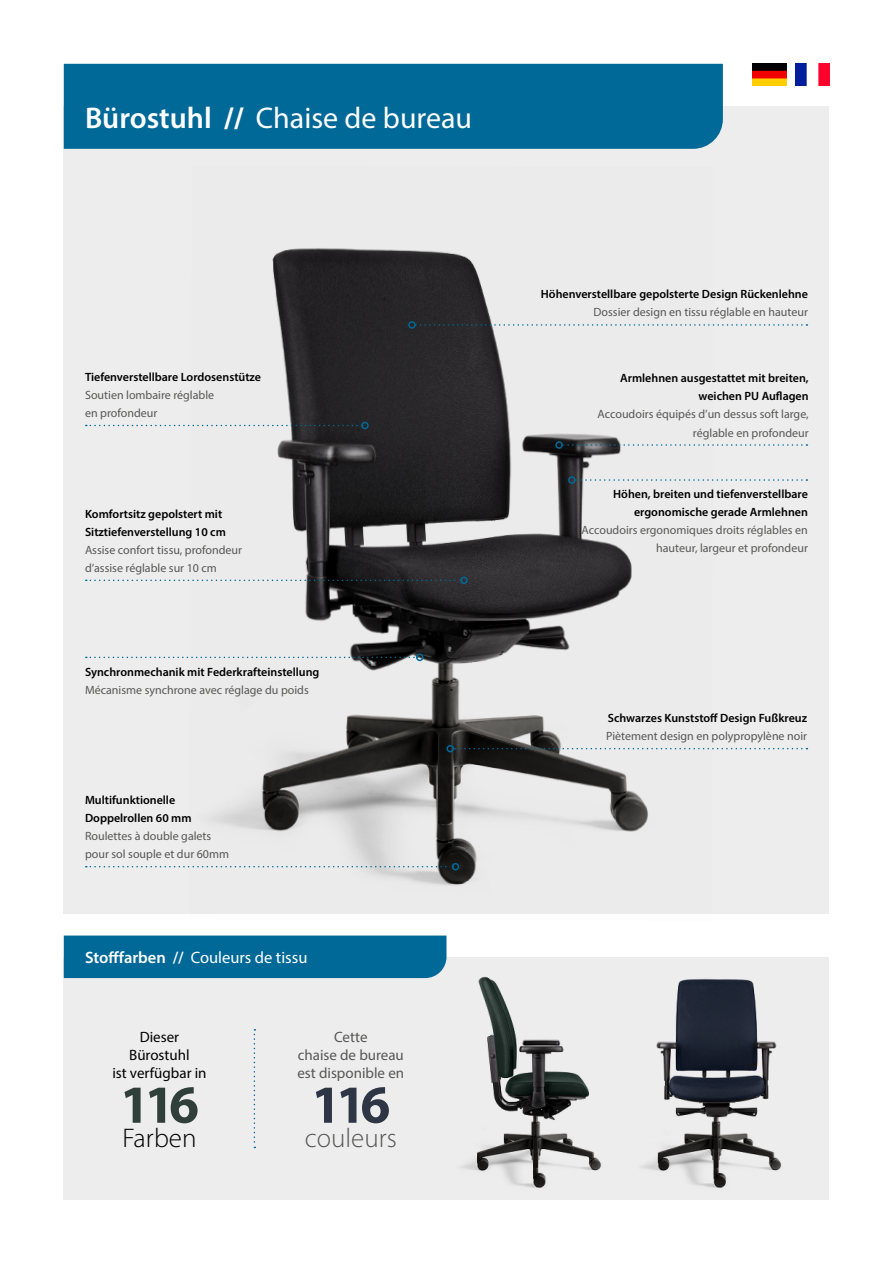
<style>
.page{position:relative;width:893px;height:1263px;background:#fff}
.page>*{position:absolute;margin:0;border:0;box-sizing:border-box;transform-origin:0 0}
.t1{font:700 54px "Myriad Pro";color:#303f3a}
.t2{font:700 54px "Myriad Pro";color:#2e3545}
.t3{font:30px "Myriad Pro";color:#fff}
.t4{font:300 27px "Myriad Pro";color:#575756}
.t5{font:300 27px "Myriad Pro";color:#000}
.t6{font:16.5px "Myriad Pro";color:#fff}
.t7{font:15px/18px "Myriad Pro";color:#575756;text-align:center}
.t8{font:15px/18px "Myriad Pro";color:#000;text-align:center}
.t9{font:12px/18px "Myriad Pro";color:#575756}
.t10{font:600 12px/18px "Myriad Pro";color:#000}
.s1{font-weight:600}
.s2{font-weight:700}
</style>
<div class="page">
<div style="left:64px;top:106px;width:765px;height:808px;background:#ededed"></div>
<img style="left:189px;top:248px;width:525px;height:638px">
<svg style="left:86px;top:657px;width:330px;height:1px"></svg>
<div style="left:416px;top:654px;width:7px;height:7px;border:2px solid #006998;border-radius:50%"></div>
<svg style="left:86px;top:425px;width:275px;height:1px"></svg>
<div style="left:361px;top:422px;width:8px;height:7px;border:2px solid #006998;border-radius:50%"></div>
<svg style="left:86px;top:580px;width:374px;height:1px"></svg>
<div style="left:460px;top:577px;width:8px;height:7px;border:2px solid #006998;border-radius:50%"></div>
<div style="left:64px;top:957px;width:765px;height:242px;background:#ededed"></div>
<img style="left:461px;top:976px;width:140px;height:212px">
<svg style="left:416px;top:324px;width:391px;height:2px"></svg>
<div style="left:408px;top:321px;width:8px;height:8px;border:2px solid #006998;border-radius:50%"></div>
<svg style="left:576px;top:479px;width:231px;height:2px"></svg>
<div style="left:568px;top:476px;width:8px;height:8px;border:2px solid #006998;border-radius:50%"></div>
<svg style="left:563px;top:444px;width:244px;height:2px"></svg>
<div style="left:555px;top:441px;width:8px;height:8px;border:2px solid #006998;border-radius:50%"></div>
<svg style="left:454px;top:748px;width:353px;height:1px"></svg>
<div style="left:446px;top:745px;width:8px;height:7px;border:2px solid #006998;border-radius:50%"></div>
<svg style="left:86px;top:866px;width:366px;height:1px"></svg>
<div style="left:452px;top:863px;width:7px;height:7px;border:2px solid #006998;border-radius:50%"></div>
<img style="left:642px;top:978px;width:140px;height:210px">
<svg style="left:254px;top:1029px;width:1px;height:119px"></svg>
<div style="left:64px;top:64px;width:659px;height:85px;background:#006998"></div>
<img style="left:753px;top:64px;width:34px;height:22px">
<img style="left:795px;top:64px;width:34px;height:22px">
<div style="left:64px;top:935px;width:382px;height:43px;background:#006998"></div>
<h2 class="t3" style="left:85px;top:99px;width:388px"><span class="s1">Bürostuhl</span> <span class="s2">//</span> Chaise de bureau</h2>
<p class="t10" style="left:85px;top:368px;width:178px">Tiefenverstellbare Lordosenstütze</p>
<p class="t9" style="left:85px;top:386px;width:131px">Soutien lombaire réglable en profondeur</p>
<p class="t10" style="left:85px;top:504px;width:142px">Komfortsitz gepolstert mit<br>Sitztiefenverstellung 10 cm</p>
<p class="t9" style="left:85px;top:541px;width:159px">Assise confort tissu, profondeur d’assise réglable sur 10 cm</p>
<p class="t10" style="left:85px;top:662px;width:236px">Synchronmechanik mit Federkrafteinstellung</p>
<p class="t9" style="left:85px;top:680px;width:225px">Mécanisme synchrone avec réglage du poids</p>
<p class="t10" style="left:85px;top:791px;width:108px">Multifunktionelle<br>Doppelrollen 60 mm</p>
<p class="t9" style="left:85px;top:827px;width:146px">Roulettes à double galets pour sol souple et dur 60mm</p>
<h3 class="t6" style="left:85px;top:947px;width:224px"><span class="s1">Stofffarben //</span> Couleurs de tissu</h3>
<p class="t8" style="left:112px;top:1027px;width:96px">Dieser<br>Bürostuhl<br>ist verfügbar in</p>
<h1 class="t1" style="left:120px;top:1069px;width:81px">116</h1>
<h3 class="t5" style="left:122px;top:1123px;width:76px">Farben</h3>
<p class="t7" style="left:297px;top:1027px;width:108px">Cette<br>chaise de bureau est disponible en</p>
<h1 class="t2" style="left:311px;top:1069px;width:81px">116</h1>
<h3 class="t4" style="left:305px;top:1123px;width:93px">couleurs</h3>
<p class="t10" style="left:541px;top:285px;width:269px">Höhenverstellbare gepolsterte Design Rückenlehne</p>
<p class="t9" style="left:594px;top:303px;width:216px">Dossier design en tissu réglable en hauteur</p>
<p class="t10" style="left:620px;top:369px;width:190px;text-align:right">Armlehnen ausgestattet mit breiten, weichen PU Auflagen</p>
<p class="t9" style="left:598px;top:405px;width:213px;text-align:right">Accoudoirs équipés d’un dessus soft large, réglable en profondeur</p>
<p class="t10" style="left:613px;top:484px;width:196px;text-align:right">Höhen, breiten und tiefenverstellbare ergonomische gerade Armlehnen</p>
<p class="t9" style="left:582px;top:520px;width:228px;text-align:right">Accoudoirs ergonomiques droits réglables en hauteur, largeur et profondeur</p>
<p class="t10" style="left:608px;top:709px;width:201px">Schwarzes Kunststoff Design Fußkreuz</p>
<p class="t9" style="left:606px;top:727px;width:203px">Piètement design en polypropylène noir</p>
</div>
